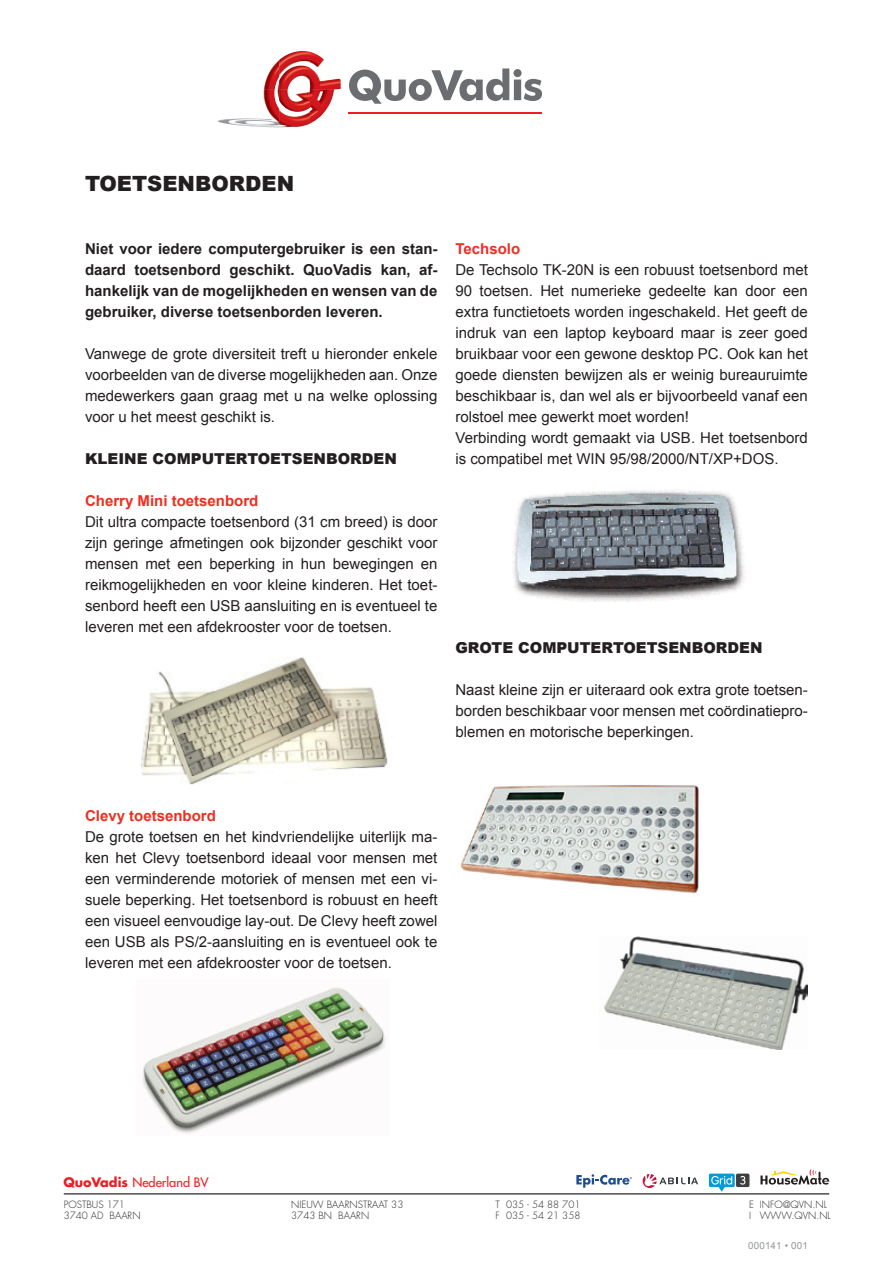
<style>
.page{position:relative;width:893px;height:1263px;background:#fff}
.page>*{position:absolute;margin:0;border:0;box-sizing:border-box;transform-origin:0 0}
.t1{font:900 21px "Arial";color:#231f20}
.t2{font:15px/21px "Arial";color:#231f20;text-align:justify}
.t3{font:700 15px/21px "Arial";color:#231f20;text-align:justify}
.t4{font:900 15px "Arial";color:#231f20}
.t5{font:700 15px "Arial";color:#ee2e22}
.t6{font:500 12.75px "Futura Std";color:#ee1d23}
.t7{font:300 9.75px/11.7px "Futura Std";color:#231f20}
.t8{font:9.75px "Arial";letter-spacing:.02em;color:#939598}
.s1{font-weight:700}
</style>
<div class="page">
<img style="left:141px;top:657px;width:247px;height:128px">
<img style="left:142px;top:987px;width:245px;height:147px">
<img style="left:514px;top:491px;width:230px;height:111px">
<img style="left:460px;top:785px;width:239px;height:109px">
<img style="left:604px;top:937px;width:204px;height:113px">
<hr style="left:64px;top:1193px;width:765px;height:1px;background:#231f20">
<svg style="left:576px;top:1174px;width:56px;height:14px"></svg>
<svg style="left:736px;top:1173px;width:13px;height:14px"></svg>
<svg style="left:709px;top:1173px;width:36px;height:19px"></svg>
<svg style="left:760px;top:1169px;width:69px;height:15px"></svg>
<svg style="left:643px;top:1174px;width:55px;height:14px"></svg>
<img style="left:264px;top:63px;width:12px;height:26px">
<img style="left:282px;top:51px;width:16px;height:7px">
<img style="left:310px;top:60px;width:14px;height:7px">
<img style="left:218px;top:120px;width:30px;height:6px">
<img style="left:248px;top:89px;width:31px;height:36px">
<img style="left:289px;top:89px;width:21px;height:13px">
<img style="left:310px;top:89px;width:28px;height:35px">
<hr style="left:349px;top:113px;width:193px;height:1px;background:#ee1d23">
<svg style="left:349px;top:68px;width:193px;height:36px"></svg>
<h1 class="t1" style="left:85px;top:168px;width:211px">TOETSENBORDEN</h1>
<p class="t3" style="left:85px;top:239px;width:354px">Niet voor iedere computergebruiker is een stan&shy;daard toetsenbord geschikt. QuoVadis kan, af&shy;hankelijk van de mogelijkheden en wensen van de gebruiker, diverse toetsenborden leveren.</p>
<p class="t2" style="left:85px;top:343px;width:354px">Vanwege de grote diversiteit treft u hieronder enkele voorbeelden van de diverse mogelijkheden aan. Onze medewerkers gaan graag met u na welke oplossing voor u het meest geschikt is.</p>
<p class="t4" style="left:85px;top:448px;width:313px">KLEINE COMPUTERTOETSENBORDEN</p>
<p class="t5" style="left:85px;top:491px;width:175px">Cherry Mini toetsenbord</p>
<p class="t2" style="left:85px;top:511px;width:354px">Dit ultra compacte toetsenbord (31 cm breed) is door zijn geringe afmetingen ook bijzonder geschikt voor mensen met een beperking in hun bewegingen en reikmogelijkheden en voor kleine kinderen. Het toet&shy;senbord heeft een USB aansluiting en is eventueel te leveren met een afdekrooster voor de toetsen.</p>
<p class="t5" style="left:455px;top:239px;width:66px">Techsolo</p>
<p class="t2" style="left:455px;top:259px;width:354px;text-align:left">De Techsolo TK-20N is een robuust toetsenbord met 90 toetsen. Het numerieke gedeelte kan door een extra functietoets worden ingeschakeld. Het geeft de indruk van een laptop keyboard maar is zeer goed bruikbaar voor een gewone desktop PC. Ook kan het goede diensten bewijzen als er weinig bureauruimte beschikbaar is, dan wel als er bijvoorbeeld vanaf een rolstoel mee gewerkt moet worden!<br>Verbinding wordt gemaakt via USB. Het toetsenbord is compatibel met WIN 95/98/2000/NT/XP+DOS.</p>
<p class="t4" style="left:455px;top:637px;width:308px">GROTE COMPUTERTOETSENBORDEN</p>
<p class="t2" style="left:455px;top:679px;width:354px">Naast kleine zijn er uiteraard ook extra grote toetsen&shy;borden beschikbaar voor mensen met coördinatiepro&shy;blemen en motorische beperkingen.</p>
<p class="t5" style="left:85px;top:806px;width:132px">Clevy toetsenbord</p>
<p class="t2" style="left:85px;top:826px;width:354px">De grote toetsen en het kindvriendelijke uiterlijk ma&shy;ken het Clevy toetsenbord ideaal voor mensen met een verminderende motoriek of mensen met een vi&shy;suele beperking. Het toetsenbord is robuust en heeft een visueel eenvoudige lay-out. De Clevy heeft zowel een USB als PS/2-aansluiting en is eventueel ook te leveren met een afdekrooster voor de toetsen.</p>
<p class="t6" style="left:63px;top:1174px;width:147px"><span class="s1">QuoVadis</span> Nederland BV</p>
<p class="t7" style="left:64px;top:1198px;width:78px">POSTBUS 171<br>3740 AD BAARN</p>
<p class="t7" style="left:291px;top:1198px;width:43px">NIEUW BAARN</p>
<p class="t7" style="left:291px;top:1198px;width:114px;text-indent:66px">STRAAT 33<br>3743 BN BAARN</p>
<p class="t7" style="left:495px;top:1198px;width:87px">T 035 - 54 88 701<br>F 035 - 54 21 358</p>
<p class="t7" style="left:749px;top:1198px;width:83px">E INFO@QVN.N L<br>I WWW.QVN.N L</p>
<p class="t8" style="left:748px;top:1239px;width:61px">000141 • 001</p>
</div>
